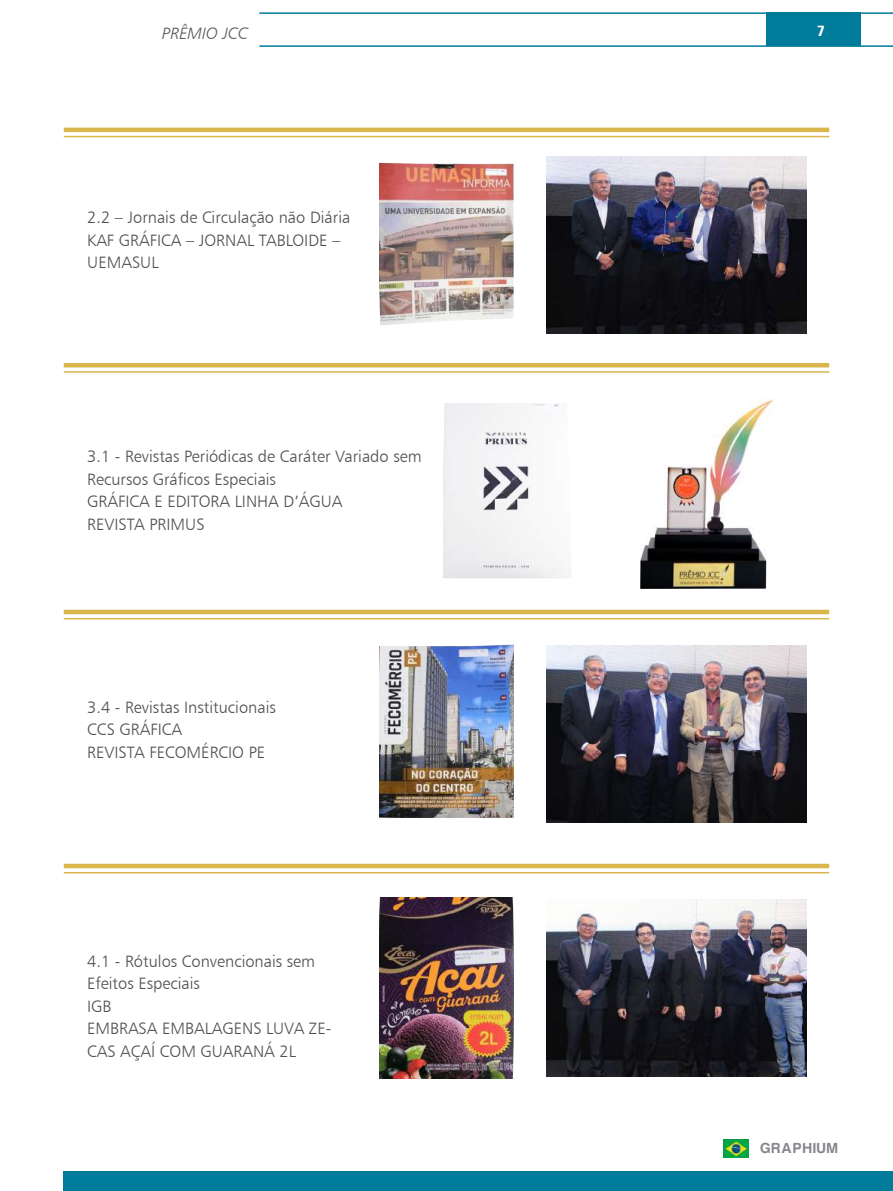
<style>
.page{position:relative;width:893px;height:1191px;background:#fff}
.page>*{position:absolute;margin:0;border:0;box-sizing:border-box;transform-origin:0 0}
.t1{font:16.5px/22.5px "Humanist 777 BT Light B";color:#4f4e50}
.t2{font:16.5px "Humanist 777 BT Light Italic B";color:#5b5b5f}
.t3{font:700 15px "Harabara";letter-spacing:.1em;color:#89878c}
.t4{font:15px "Humanist 777 BT Black Condensed B";color:#fff}
</style>
<div class="page">
<div style="left:767px;top:12px;width:94px;height:34px;background:#007b99"></div>
<hr style="left:259px;top:12px;width:634px;height:2px;background:#007b99">
<hr style="left:259px;top:45px;width:634px;height:2px;background:#007b99">
<div style="left:63px;top:1171px;width:830px;height:20px;background:#007b99"></div>
<hr style="left:64px;top:128px;width:765px;height:4px;background:#d9b74b">
<hr style="left:64px;top:136px;width:765px;height:1px;background:#d9b74b">
<hr style="left:64px;top:363px;width:765px;height:4px;background:#d9b74b">
<hr style="left:64px;top:371px;width:765px;height:2px;background:#d9b74b">
<hr style="left:64px;top:610px;width:765px;height:4px;background:#d9b74b">
<hr style="left:64px;top:618px;width:765px;height:1px;background:#d9b74b">
<div style="left:64px;top:863px;width:765px;height:5px;background:#d9b74b"></div>
<hr style="left:64px;top:872px;width:765px;height:1px;background:#d9b74b">
<img style="left:547px;top:156px;width:260px;height:178px">
<img style="left:547px;top:645px;width:260px;height:178px">
<img style="left:547px;top:899px;width:260px;height:178px">
<img style="left:380px;top:162px;width:133px;height:164px">
<img style="left:443px;top:404px;width:128px;height:174px">
<img style="left:380px;top:897px;width:133px;height:181px">
<img style="left:723px;top:1139px;width:26px;height:18px">
<img style="left:380px;top:644px;width:133px;height:174px">
<img style="left:640px;top:400px;width:133px;height:188px">
<p class="t2" style="left:162px;top:23px;width:88px">PRÊMIO JCC</p>
<p class="t1" style="left:87px;top:206px;width:265px">2.2 – Jornais de Circulação não Diária<br>KAF GRÁFICA – JORNAL TABLOIDE –<br>UEMASUL</p>
<p class="t1" style="left:87px;top:445px;width:336px">3.1 - Revistas Periódicas de Caráter Variado sem<br>Recursos Gráficos Especiais<br>GRÁFICA E EDITORA LINHA D’ÁGUA<br>REVISTA PRIMUS</p>
<p class="t1" style="left:87px;top:695px;width:190px">3.4 - Revistas Institucionais<br>CCS GRÁFICA<br>REVISTA FECOMÉRCIO PE</p>
<p class="t1" style="left:87px;top:949px;width:246px">4.1 - Rótulos Convencionais sem<br>Efeitos Especiais<br>IGB<br>EMBRASA EMBALAGENS LUVA ZE-<br>CAS AÇAÍ COM GUARANÁ 2L</p>
<p class="t4" style="left:817px;top:21px;width:9px">7</p>
<p class="t3" style="left:761px;top:1139px;width:79px">GRAPHIUM</p>
</div>
